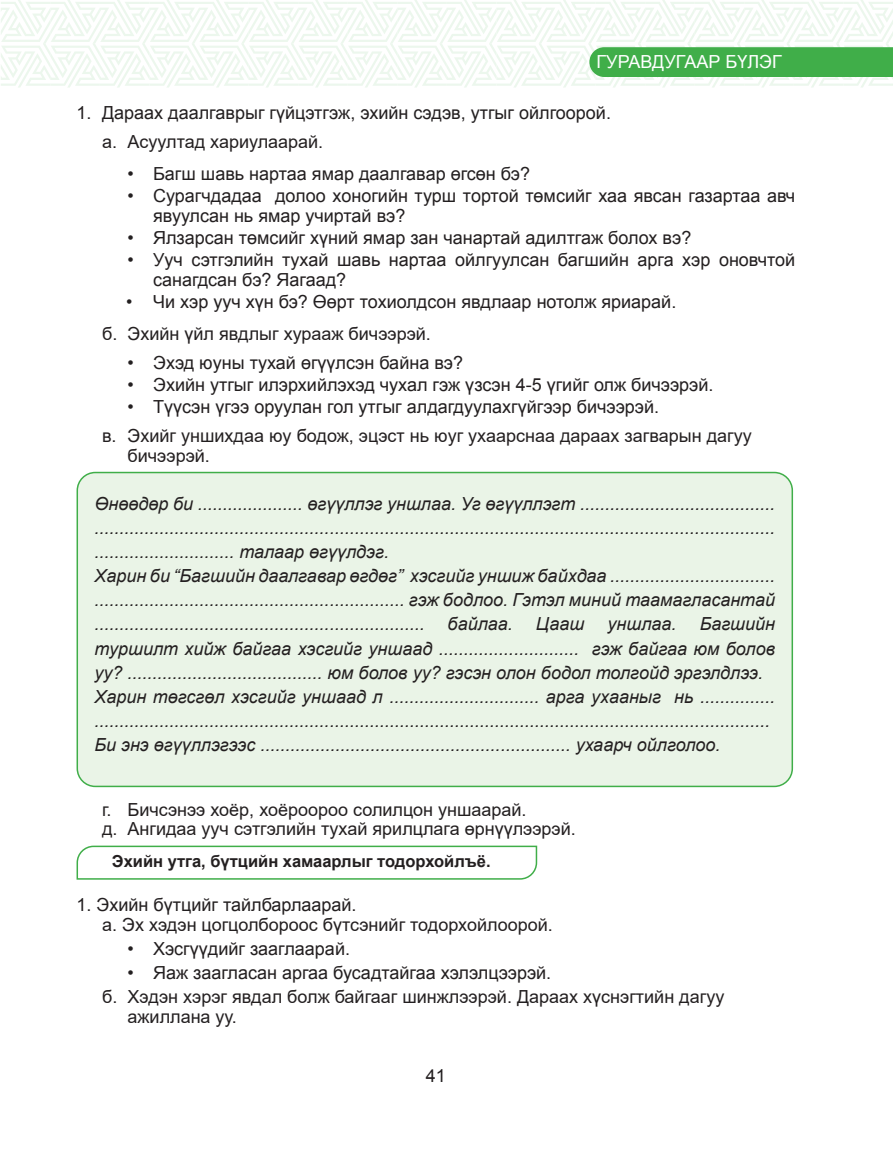
<style>
.page{position:relative;width:893px;height:1149px;background:#fff}
.page>*{position:absolute;margin:0;border:0;box-sizing:border-box;transform-origin:0 0}
.t1{font:italic 18px/24px "Arial";color:#231f20}
.t2{font:18px/19.8px "MAK Arial";color:#231f20}
.t3{font:18px/19.8px "Arial";color:#231f20}
.t4{font:18px "MAK Arial";color:#fff}
.t5{font:700 16.5px "Arial";color:#231f20}
</style>
<div class="page">
<svg style="left:1px;top:0;width:892px;height:87px"></svg>
<div style="left:77px;top:472px;width:715px;height:314px;background:#eaf4e7;border-radius:18px"></div>
<div style="left:77px;top:471px;width:716px;height:316px;border:2px solid #40ae49;border-radius:18px"></div>
<svg style="left:76px;top:845px;width:462px;height:35px"></svg>
<p class="t4" style="left:596px;top:55px;width:187px">ГУРАВДУГААР БҮЛЭГ</p>
<p class="t2" style="left:77px;top:105px;width:536px">1. Дараах даалгаврыг гүйцэтгэж, эхийн сэдэв, утгыг ойлгоорой.</p>
<p class="t3" style="left:102px;top:131px;width:223px">а. Асуултад хариулаарай.</p>
<p class="t2" style="left:128px;top:166px;width:404px">• Багш шавь нартаа ямар даалгавар өгсөн бэ?</p>
<p class="t2" style="left:153px;top:188px;width:644px;text-indent:-26px">• Сурагчдадаа долоо хоногийн турш тортой төмсийг хаа явсан газартаа авч явуулсан нь ямар учиртай вэ?</p>
<p class="t2" style="left:128px;top:229px;width:565px">• Ялзарсан төмсийг хүний ямар зан чанартай адилтгаж болох вэ?</p>
<p class="t2" style="left:153px;top:251px;width:644px;text-indent:-26px">• Ууч сэтгэлийн тухай шавь нартаа ойлгуулсан багшийн арга хэр оновчтой санагдсан бэ? Яагаад?</p>
<p class="t2" style="left:126px;top:293px;width:552px">• Чи хэр ууч хүн бэ? Өөрт тохиолдсон явдлаар нотолж яриарай.</p>
<p class="t3" style="left:102px;top:324px;width:330px">б. Эхийн үйл явдлыг хурааж бичээрэй.</p>
<p class="t2" style="left:128px;top:354px;width:337px">• Эхэд юуны тухай өгүүлсэн байна вэ?</p>
<p class="t2" style="left:128px;top:376px;width:587px">• Эхийн утгыг илэрхийлэхэд чухал гэж үзсэн 4-5 үгийг олж бичээрэй.</p>
<p class="t2" style="left:128px;top:399px;width:533px">• Түүсэн үгээ оруулан гол утгыг алдагдуулахгүйгээр бичээрэй.</p>
<p class="t3" style="left:128px;top:425px;width:626px;text-indent:-26px">в. Эхийг уншихдаа юу бодож, эцэст нь юуг ухаарснаа дараах загварын дагуу бичээрэй.</p>
<p class="t1" style="left:94px;top:492px;width:682px">Өнөөдөр би ..................... өгүүллэг уншлаа. Уг өгүүллэгт ....................................... ........................................................................................................................................ ............................ талаар өгүүлдэг.<br>Харин би “Багшийн даалгавар өгдөг” хэсгийг уншиж байхдаа ................................. .............................................................. гэж бодлоо. Гэтэл миний таамагласантай ..................................................................</p>
<p class="t1" style="left:448px;top:612px;width:67px">байлаа.</p>
<p class="t1" style="left:536px;top:612px;width:50px">Цааш</p>
<p class="t1" style="left:608px;top:612px;width:71px">уншлаа.</p>
<p class="t1" style="left:94px;top:612px;width:682px;text-indent:605px">Багшийн туршилт хийж байгаа хэсгийг уншаад ............................ гэж байгаа юм болов уу? ....................................... юм болов уу? гэсэн олон бодол толгойд эргэлдлээ.<br>Харин төгсгөл хэсгийг уншаад л .............................. арга ухааныг нь ............... .......................................................................................................................................<br>Би энэ өгүүллэгээс .............................................................. ухаарч ойлголоо.</p>
<p class="t3" style="left:102px;top:798px;width:475px">г. Бичсэнээ хоёр, хоёроороо солилцон уншаарай.<br>д. Ангидаа ууч сэтгэлийн тухай ярилцлага өрнүүлээрэй.</p>
<p class="t5" style="left:112px;top:848px;width:380px">Эхийн утга, бүтцийн хамаарлыг тодорхойлъё.</p>
<p class="t2" style="left:77px;top:895px;width:282px">1. Эхийн бүтцийг тайлбарлаарай.</p>
<p class="t3" style="left:102px;top:913px;width:452px">а. Эх хэдэн цогцолбороос бүтсэнийг тодорхойлоорой.</p>
<p class="t2" style="left:128px;top:939px;width:224px">• Хэсгүүдийг зааглаарай.</p>
<p class="t2" style="left:128px;top:963px;width:425px">• Яаж заагласан аргаа бусадтайгаа хэлэлцээрэй.</p>
<p class="t3" style="left:128px;top:986px;width:598px;text-indent:-26px">б. Хэдэн хэрэг явдал болж байгааг шинжлээрэй. Дараах хүснэгтийн дагуу ажиллана уу.</p>
<p class="t2" style="left:426px;top:1067px;width:22px">41</p>
</div>
